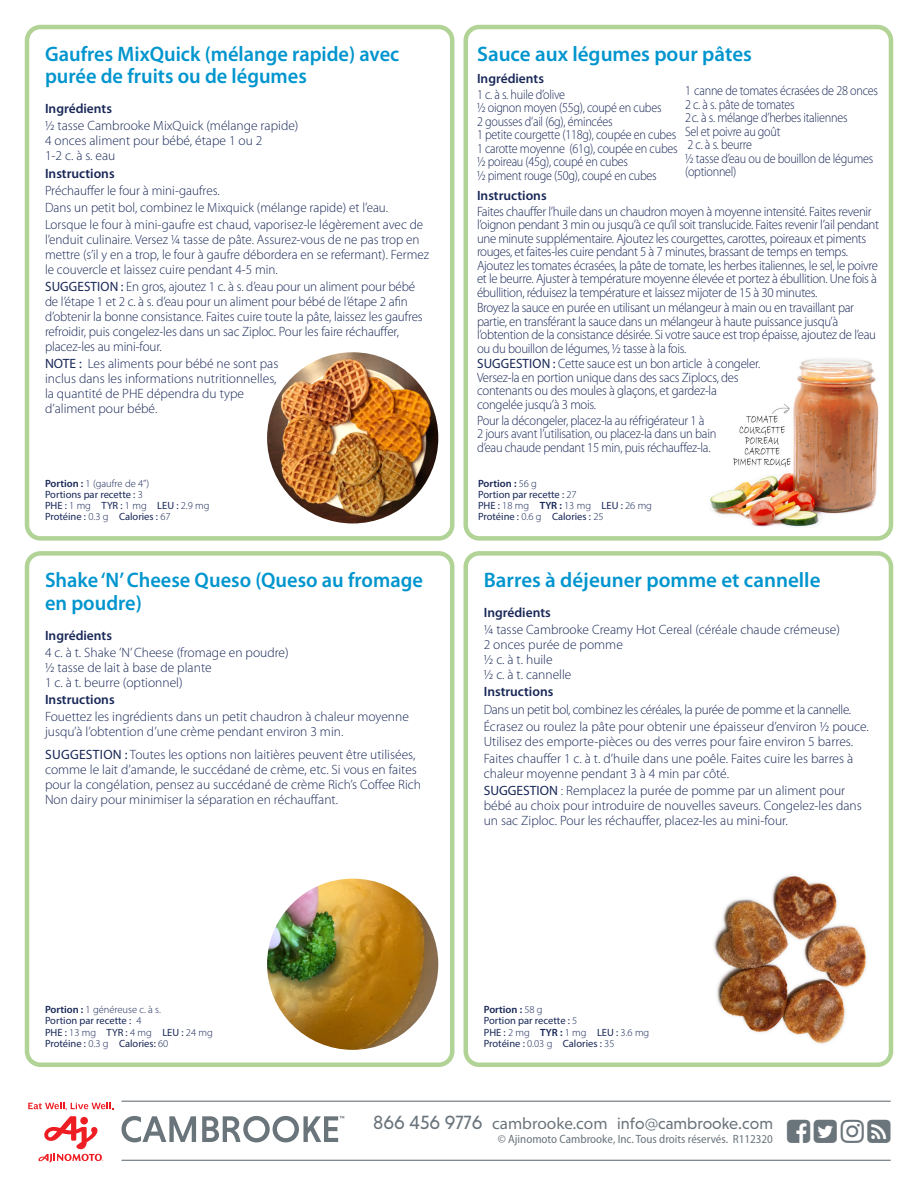
<style>
.page{position:relative;width:918px;height:1188px;background:#fff}
.page>*{position:absolute;margin:0;border:0;box-sizing:border-box;transform-origin:0 0}
.recipeTitle{font:600 21px/22.5px "Myriad Pro";color:#0095ce}
.t1{font:16.5px "Niveau Grotesk";color:#6a747b}
.recipe{font:300 13.5px/15px "Myriad Pro";letter-spacing:-.01em;color:#182757}
.recipe-2{font:300 13.5px/13.5px "Myriad Pro";letter-spacing:-.01em;color:#182757;scale:.95 1}
.recipe-3{font:300 13.5px/13.5px "Myriad Pro";letter-spacing:-.01em;color:#182757;scale:.9 1}
.recipe-4{font:300 13.5px/13.5px "Myriad Pro";letter-spacing:-.01em;color:#182757;scale:.93 1}
.recipe-5{font:600 13.5px "Myriad Pro";color:#182757}
.t2{font:semi-condensed 12px "Myriad Pro";color:#6a747b}
.recipe-6{font:10.5px "Myriad Pro";color:#182757}
.recipe-7{font:300 10.5px "Myriad Pro";color:#182757}
.recipe-8{font:600 10.5px "Myriad Pro";color:#182757}
.s1{font-weight:400}
.s2{font-weight:600}
.s3{font-weight:300}
.s4{font-size:19.5px}
.s5{font-family:"Myriad Pro";font-stretch:semi-expanded}
</style>
<div class="page">
<img style="left:710px;top:359px;width:169px;height:168px">
<svg style="left:28px;top:1102px;width:86px;height:61px"></svg>
<svg style="left:122px;top:1116px;width:74px;height:26px"></svg>
<svg style="left:202px;top:1116px;width:142px;height:26px"></svg>
<hr style="left:122px;top:1101px;width:769px;height:1px;background:#6a747b">
<hr style="left:122px;top:1160px;width:769px;height:1px;background:#6a747b">
<div style="left:25px;top:25px;width:429px;height:516px;border:4px solid #b2d396;border-radius:14px"></div>
<div style="left:464px;top:25px;width:429px;height:516px;border:4px solid #b2d396;border-radius:14px"></div>
<div style="left:25px;top:551px;width:429px;height:516px;border:4px solid #b2d396;border-radius:14px"></div>
<div style="left:464px;top:551px;width:429px;height:516px;border:4px solid #b2d396;border-radius:14px"></div>
<img style="left:267px;top:352px;width:171px;height:171px;border-radius:86px">
<img style="left:267px;top:879px;width:171px;height:171px;border-radius:86px">
<img style="left:713px;top:875px;width:154px;height:169px">
<p class="recipeTitle" style="left:45px;top:42px;width:356px">Gaufres MixQuick (mélange rapide) avec purée de fruits ou de légumes</p>
<p class="recipe-5" style="left:45px;top:100px;width:68px">Ingrédients</p>
<p class="recipe" style="left:45px;top:118px;width:255px">½ tasse Cambrooke MixQuick (mélange rapide)<br>4 onces aliment pour bébé, étape 1 ou 2<br>1-2 c. à s. eau</p>
<p class="recipe-5" style="left:45px;top:164px;width:71px">Instructions</p>
<p class="recipe" style="left:45px;top:183px;width:176px">Préchauffer le four à mini-gaufres.</p>
<p class="recipe" style="left:45px;top:200px;width:345px">Dans un petit bol, combinez le Mixquick (mélange rapide) et l’eau.</p>
<p class="recipe" style="left:45px;top:217px;width:386px">Lorsque le four à mini-gaufre est chaud, vaporisez-le légèrement avec de l’enduit culinaire. Versez ¼ tasse de pâte. Assurez-vous de ne pas trop en mettre (s’il y en a trop, le four à gaufre débordera en se refermant). Fermez le couvercle et laissez cuire pendant 4-5 min.</p>
<p class="recipe" style="left:45px;top:279px;width:379px"><span class="s1">SUGGESTION :</span> En gros, ajoutez 1 c. à s. d’eau pour un aliment pour bébé de l’étape 1 et 2 c. à s. d’eau pour un aliment pour bébé de l’étape 2 afin d’obtenir la bonne consistance. Faites cuire toute la pâte, laissez les gaufres refroidir, puis congelez-les dans un sac Ziploc. Pour les faire réchauffer, placez-les au mini-four.</p>
<p class="recipe" style="left:45px;top:356px;width:235px"><span class="s1">NOTE :</span> Les aliments pour bébé ne sont pas inclus dans les informations nutritionnelles, la quantité de PHE dépendra du type d’aliment pour bébé.</p>
<p class="recipe-7" style="left:45px;top:477px;width:106px"><span class="s2">Portion :</span> 1 (gaufre de 4’’)</p>
<p class="recipe-6" style="left:45px;top:488px;width:99px">Portions par recette : <span class="s3">3</span></p>
<p class="recipe-6" style="left:45px;top:499px;width:166px">PHE : <span class="s3">1 mg</span> TYR : <span class="s3">1 mg</span> LEU : <span class="s3">2.9 mg</span></p>
<p class="recipe-6" style="left:45px;top:510px;width:127px">Protéine : <span class="s3">0.3 g</span> Calories : <span class="s3">67</span></p>
<p class="recipeTitle" style="left:45px;top:568px;width:379px">Shake ‘N’ Cheese Queso (Queso au fromage en poudre)</p>
<p class="recipe-5" style="left:45px;top:626px;width:68px">Ingrédients</p>
<p class="recipe" style="left:45px;top:645px;width:245px">4 c. à t. Shake ’N’ Cheese (fromage en poudre) ½ tasse de lait à base de plante<br>1 c. à t. beurre (optionnel)</p>
<p class="recipe-5" style="left:45px;top:691px;width:71px">Instructions</p>
<p class="recipe" style="left:45px;top:709px;width:365px">Fouettez les ingrédients dans un petit chaudron à chaleur moyenne jusqu’à l’obtention d’une crème pendant environ 3 min.</p>
<p class="recipe" style="left:45px;top:746px;width:378px"><span class="s1">SUGGESTION :</span> Toutes les options non laitières peuvent être utilisées, comme le lait d’amande, le succédané de crème, etc. Si vous en faites pour la congélation, pensez au succédané de crème Rich’s Coffee Rich Non dairy pour minimiser la séparation en réchauffant.</p>
<p class="recipeTitle" style="left:477px;top:42px;width:276px">Sauce aux légumes pour pâtes</p>
<p class="recipe-5" style="left:477px;top:70px;width:68px">Ingrédients</p>
<p class="recipe-3" style="left:477px;top:88px;width:99px">1 c. à s. huile d’olive</p>
<p class="recipe-3" style="left:477px;top:101px;width:207px">½ oignon moyen (55g), coupé en cubes</p>
<p class="recipe-3" style="left:477px;top:115px;width:152px">2 gousses d’ail (6g), émincées</p>
<p class="recipe-3" style="left:477px;top:128px;width:223px">1 petite courgette (118g), coupée en cubes</p>
<p class="recipe-3" style="left:477px;top:142px;width:224px">1 carotte moyenne (61g), coupée en cubes ½ poireau (45g), coupé en cubes</p>
<p class="recipe-3" style="left:477px;top:169px;width:201px">½ piment rouge (50g), coupé en cubes</p>
<p class="recipe-3" style="left:685px;top:84px;width:216px">1 canne de tomates écrasées de 28 onces</p>
<p class="recipe-3" style="left:685px;top:97px;width:123px">2 c. à s. pâte de tomates</p>
<p class="recipe-3" style="left:685px;top:111px;width:182px">2c. à s. mélange d’herbes italiennes</p>
<p class="recipe-3" style="left:685px;top:124px;width:107px">Sel et poivre au goût</p>
<p class="recipe-3" style="left:688px;top:138px;width:73px">2 c. à s. beurre</p>
<p class="recipe-3" style="left:685px;top:151px;width:211px">½ tasse d’eau ou de bouillon de légumes (optionnel)</p>
<p class="recipe-5" style="left:477px;top:187px;width:71px">Instructions</p>
<p class="recipe-2" style="left:477px;top:204px;width:425px">Faites chauffer l’huile dans un chaudron moyen à moyenne intensité. Faites revenir l’oignon pendant 3 min ou jusqu’à ce qu’il soit translucide. Faites revenir l’ail pendant une minute supplémentaire. Ajoutez les courgettes, carottes, poireaux et piments rouges, et faites-les cuire pendant 5 à 7 minutes, brassant de temps en temps.<br>Ajoutez les tomates écrasées, la pâte de tomate, les herbes italiennes, le sel, le poivre et le beurre. Ajuster à température moyenne élevée et portez à ébullition. Une fois à ébullition, réduisez la température et laissez mijoter de 15 à 30 minutes.</p>
<p class="recipe-2" style="left:477px;top:301px;width:422px">Broyez la sauce en purée en utilisant un mélangeur à main ou en travaillant par partie, en transférant la sauce dans un mélangeur à haute puissance jusqu’à l’obtention de la consistance désirée. Si votre sauce est trop épaisse, ajoutez de l’eau ou du bouillon de légumes, ½ tasse à la fois.</p>
<p class="recipe-2" style="left:477px;top:357px;width:300px"><span class="s1">SUGGESTION :</span> Cette sauce est un bon article à congeler.<br>Versez-la en portion unique dans des sacs Ziplocs, des contenants ou des moules à glaçons, et gardez-la congelée jusqu’à 3 mois.</p>
<p class="recipe-4" style="left:477px;top:413px;width:259px">Pour la décongeler, placez-la au réfrigérateur 1 à<br>2 jours avant l’utilisation, ou placez-la dans un bain d’eau chaude pendant 15 min, puis réchauffez-la.</p>
<p class="recipe-8" style="left:478px;top:476px;width:60px">Portion : <span class="s3">56 g</span></p>
<p class="recipe-6" style="left:478px;top:488px;width:100px">Portion par recette : <span class="s3">27</span></p>
<p class="recipe-7" style="left:478px;top:499px;width:175px"><span class="s1">PHE :</span> 18 mg <span class="s2">TYR :</span> 13 mg <span class="s1">LEU :</span> 26 mg</p>
<p class="recipe-6" style="left:478px;top:510px;width:127px">Protéine : <span class="s3">0.6 g</span> Calories : <span class="s3">25</span></p>
<p class="recipeTitle" style="left:484px;top:568px;width:338px">Barres à déjeuner pomme et cannelle</p>
<p class="recipe-5" style="left:484px;top:604px;width:68px">Ingrédients</p>
<p class="recipe" style="left:484px;top:622px;width:358px">¼ tasse Cambrooke Creamy Hot Cereal (céréale chaude crémeuse)<br>2 onces purée de pomme<br>½ c. à t. huile<br>½ c. à t. cannelle</p>
<p class="recipe-5" style="left:484px;top:683px;width:71px">Instructions</p>
<p class="recipe" style="left:484px;top:701px;width:369px">Dans un petit bol, combinez les céréales, la purée de pomme et la cannelle.</p>
<p class="recipe" style="left:484px;top:719px;width:387px">Écrasez ou roulez la pâte pour obtenir une épaisseur d’environ ½ pouce.<br>Utilisez des emporte-pièces ou des verres pour faire environ 5 barres.</p>
<p class="recipe" style="left:484px;top:751px;width:371px">Faites chauffer 1 c. à t. d’huile dans une poêle. Faites cuire les barres à chaleur moyenne pendant 3 à 4 min par côté.</p>
<p class="recipe" style="left:484px;top:783px;width:380px"><span class="s1">SUGGESTION</span> : Remplacez la purée de pomme par un aliment pour bébé au choix pour introduire de nouvelles saveurs. Congelez-les dans un sac Ziploc. Pour les réchauffer, placez-les au mini-four.</p>
<p class="recipe-7" style="left:45px;top:1003px;width:117px"><span class="s2">Portion :</span> 1 généreuse c. à s.</p>
<p class="recipe-6" style="left:45px;top:1014px;width:98px">Portion par recette : <span class="s3">4</span></p>
<p class="recipe-6" style="left:45px;top:1026px;width:169px">PHE : <span class="s3">13 mg</span> TYR : <span class="s3">4 mg</span> LEU : <span class="s3">24 mg</span></p>
<p class="recipe-6" style="left:45px;top:1037px;width:125px">Protéine : <span class="s3">0.3 g</span> Calories: <span class="s3">60</span></p>
<p class="recipe-8" style="left:484px;top:1003px;width:60px">Portion : <span class="s3">58 g</span></p>
<p class="recipe-6" style="left:484px;top:1014px;width:95px">Portion par recette : <span class="s3">5</span></p>
<p class="recipe-7" style="left:484px;top:1026px;width:167px"><span class="s1">PHE :</span> 2 mg <span class="s2">TYR :</span> 1 mg <span class="s1">LEU :</span> 3.6 mg</p>
<p class="recipe-6" style="left:484px;top:1037px;width:132px">Protéine : <span class="s3">0.03 g</span> Calories : <span class="s3">35</span></p>
<p class="t1" style="left:373px;top:1115px;width:401px"><span class="s4">866 456 9776</span> <span class="s5">cambrooke.com</span> info@cambrooke.com</p>
<p class="t2" style="left:498px;top:1132px;width:277px">© Ajinomoto Cambrooke, Inc. Tous droits réservés. R112320</p>
</div>
